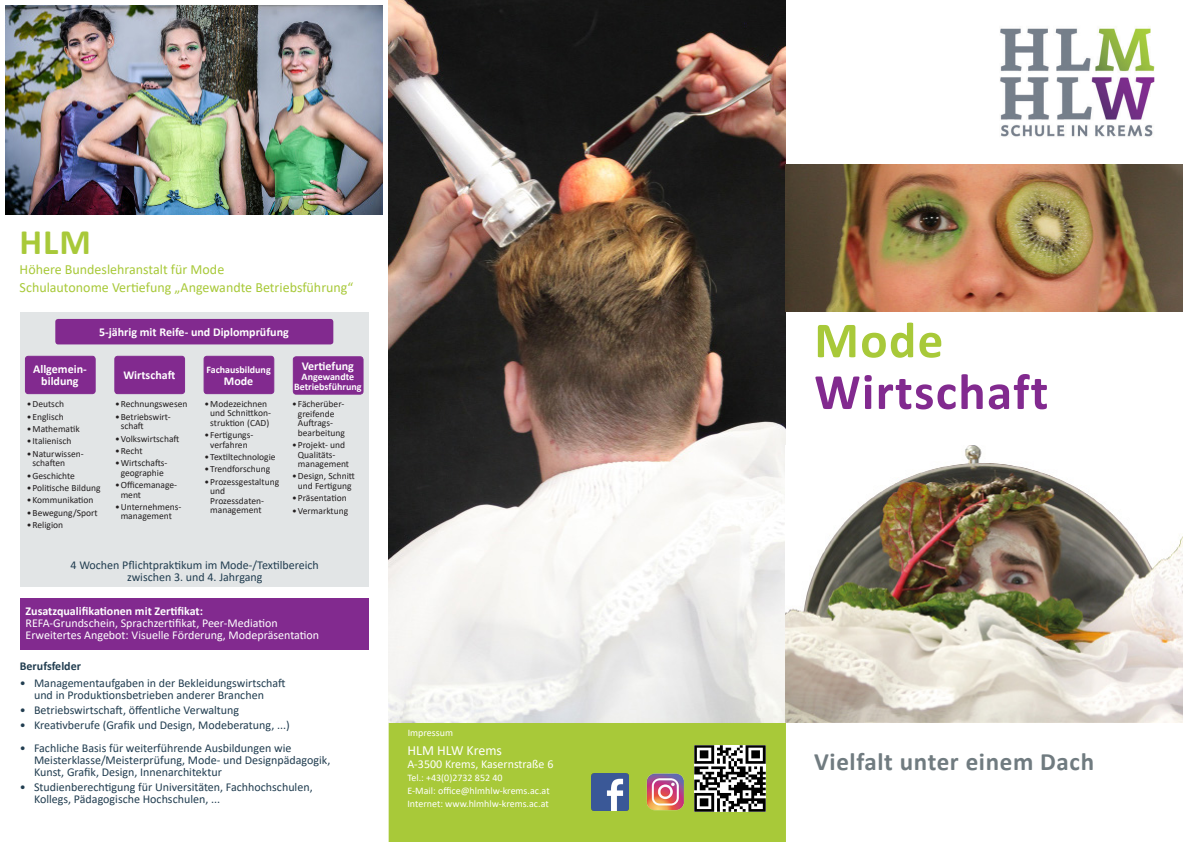
<style>
.page{position:relative;width:1183px;height:842px;background:#fff}
.page>*{position:absolute;margin:0;border:0;box-sizing:border-box;transform-origin:0 0}
.HLMW{font:700 51px "Calibri";letter-spacing:.025em;color:#822a8f}
.HLMW-2{font:700 51px "Calibri";color:#a8c939}
.HLMW-3{font:700 36px "Calibri";color:#a8c939}
.HLMW-4{font:700 25px "Calibri";letter-spacing:.025em;color:#707b80}
.höhere_Lehranstalt{font:14px "Calibri";color:#a8c939}
.Impressum{font:14px "Calibri";color:#fff}
.balken1{font:12px/12px "Calibri";color:#213d50}
.zusatz_hlw{font:12px/12px "Calibri";color:#fff}
.balken1-2{font:700 12px "Calibri";color:#fff}
.balken2{font:700 12px "Calibri";color:#fff}
.Impressum-2{font:12px "Calibri";color:#fff}
.normaler_Text{font:700 12px "Calibri";color:#213d50}
.balken2_klein{font:700 12px "Calibri";color:#fff}
.Impressum-3{font:10px "Calibri";color:#fff}
.balken2_klein-2{font:700 10px/10px "Calibri";color:#fff;text-align:center}
.t1{font:9.5px/9.5px "Calibri";color:#231f20}
.s1{font-weight:700}
</style>
<div class="page">
<div style="left:388px;top:723px;width:397px;height:119px;background:#a8c939"></div>
<div style="left:20px;top:598px;width:349px;height:51px;background:#822a8f"></div>
<img style="left:694px;top:746px;width:71px;height:65px">
<div style="left:20px;top:312px;width:349px;height:275px;background:#e2e5e6"></div>
<div style="left:55px;top:319px;width:278px;height:25px;background:#822a8f;border-radius:3px"></div>
<div style="left:25px;top:356px;width:70px;height:38px;background:#822a8f;border-radius:3px"></div>
<div style="left:25px;top:356px;width:71px;height:38px;border:1px solid #822a8f;border-radius:3px"></div>
<div style="left:115px;top:356px;width:69px;height:38px;background:#822a8f;border-radius:3px"></div>
<div style="left:114px;top:356px;width:71px;height:38px;border:1px solid #822a8f;border-radius:3px"></div>
<div style="left:204px;top:356px;width:70px;height:38px;background:#822a8f;border-radius:3px"></div>
<div style="left:203px;top:356px;width:71px;height:38px;border:1px solid #822a8f;border-radius:3px"></div>
<div style="left:293px;top:357px;width:70px;height:37px;background:#822a8f;border-radius:3px"></div>
<div style="left:293px;top:356px;width:70px;height:39px;border:1px solid #822a8f;border-radius:3px"></div>
<img style="left:5px;top:6px;width:377px;height:208px">
<img style="left:388px;top:0;width:397px;height:723px">
<img style="left:1000px;top:28px;width:155px;height:109px">
<img style="left:785px;top:164px;width:397px;height:148px">
<img style="left:785px;top:446px;width:397px;height:276px">
<img style="left:591px;top:774px;width:37px;height:36px">
<img style="left:639px;top:767px;width:49px;height:50px">
<p class="HLMW-3" style="left:20px;top:216px;width:73px">HLM</p>
<p class="höhere_Lehranstalt" style="left:20px;top:260px;width:206px">Höhere Bundeslehranstalt für Mode</p>
<p class="höhere_Lehranstalt" style="left:20px;top:278px;width:335px">Schulautonome Vertiefung „Angewandte Betriebsführung“</p>
<p class="balken2" style="left:33px;top:361px;width:55px">Allgemein-</p>
<p class="balken2" style="left:41px;top:373px;width:39px">bildung</p>
<p class="balken1-2" style="left:99px;top:324px;width:191px">5-jährig mit Reife- und Diplomprüfung</p>
<p class="balken2" style="left:123px;top:367px;width:53px">Wirtschaft</p>
<p class="balken2_klein-2" style="left:206px;top:364px;width:66px">Fachausbildung</p>
<p class="balken2" style="left:224px;top:372px;width:31px">Mode</p>
<p class="balken2_klein" style="left:302px;top:357px;width:54px">Vertiefung</p>
<p class="balken2_klein-2" style="left:294px;top:371px;width:69px">Angewandte<br>Betriebsführung</p>
<p class="t1" style="left:27px;top:399px;width:39px">•Deutsch</p>
<p class="t1" style="left:27px;top:411px;width:38px">•Englisch</p>
<p class="t1" style="left:27px;top:424px;width:54px">•Mathematik</p>
<p class="t1" style="left:27px;top:436px;width:46px">•Italienisch</p>
<p class="t1" style="left:33px;top:448px;width:53px;text-indent:-6px">•Naturwissen&shy;schaften</p>
<p class="t1" style="left:27px;top:470px;width:50px">•Geschichte</p>
<p class="t1" style="left:27px;top:483px;width:75px">•Politische Bildung</p>
<p class="t1" style="left:27px;top:495px;width:68px">•Kommunikation</p>
<p class="t1" style="left:27px;top:507px;width:72px">•Bewegung/Sport</p>
<p class="t1" style="left:27px;top:520px;width:38px">•Religion</p>
<p class="t1" style="left:115px;top:399px;width:74px">•Rechnungswesen</p>
<p class="t1" style="left:121px;top:411px;width:51px;text-indent:-6px">•Betriebswirt&shy;schaft</p>
<p class="t1" style="left:115px;top:433px;width:66px">•Volkswirtschaft</p>
<p class="t1" style="left:115px;top:446px;width:29px">•Recht</p>
<p class="t1" style="left:115px;top:458px;width:54px;text-align:center">•Wirtschafts&shy;geographie</p>
<p class="t1" style="left:121px;top:480px;width:58px;text-indent:-6px">•Officemanage&shy;ment</p>
<p class="t1" style="left:115px;top:502px;width:68px;text-align:center">•Unternehmens&shy;management</p>
<p class="t1" style="left:204px;top:399px;width:68px;text-align:center">•Modezeichnen und Schnittkon&shy;struktion (CAD)</p>
<p class="t1" style="left:204px;top:430px;width:50px;text-align:center">•Fertigungs&shy;verfahren</p>
<p class="t1" style="left:204px;top:452px;width:73px">•Textiltechnologie</p>
<p class="t1" style="left:204px;top:464px;width:67px">•Trendforschung</p>
<p class="t1" style="left:210px;top:477px;width:70px;text-indent:-6px">•Prozessgestaltung und<br>Prozessdaten&shy;management</p>
<p class="t1" style="left:298px;top:399px;width:49px;text-indent:-6px">•Fächerüber&shy;greifende<br>Auftrags&shy;bearbeitung</p>
<p class="t1" style="left:298px;top:440px;width:53px;text-indent:-6px">•Projekt- und<br>Qualitäts&shy;management</p>
<p class="t1" style="left:292px;top:471px;width:64px;text-align:center">•Design, Schnitt und Fertigung</p>
<p class="t1" style="left:292px;top:493px;width:56px">•Präsentation</p>
<p class="t1" style="left:292px;top:505px;width:57px">•Vermarktung</p>
<p class="balken1" style="left:71px;top:559px;width:250px;text-align:center">4 Wochen Pflichtpraktikum im Mode-/Textilbereich zwischen 3. und 4. Jahrgang</p>
<p class="zusatz_hlw" style="left:26px;top:604px;width:254px"><span class="s1">Zusatzqualifikationen mit Zertifikat:<br></span>REFA-Grundschein, Sprachzertifikat, Peer-Mediation</p>
<p class="zusatz_hlw" style="left:26px;top:628px;width:295px">Erweitertes Angebot: Visuelle Förderung, Modepräsentation</p>
<p class="normaler_Text" style="left:20px;top:657px;width:63px">Berufsfelder</p>
<p class="balken1" style="left:34px;top:677px;width:253px;text-indent:-14px">• Managementaufgaben in der Bekleidungswirtschaft und in Produktionsbetrieben anderer Branchen</p>
<p class="balken1" style="left:20px;top:704px;width:221px">• Betriebswirtschaft, öffentliche Verwaltung</p>
<p class="balken1" style="left:20px;top:719px;width:271px">• Kreativberufe (Grafik und Design, Modeberatung, ...)</p>
<p class="balken1" style="left:34px;top:742px;width:298px;text-indent:-14px">• Fachliche Basis für weiterführende Ausbildungen wie<br>Meisterklasse/Meisterprüfung, Mode- und Designpädagogik,<br>Kunst, Grafik, Design, Innenarchitektur</p>
<p class="balken1" style="left:34px;top:781px;width:280px;text-indent:-14px">• Studienberechtigung für Universitäten, Fachhochschulen,<br>Kollegs, Pädagogische Hochschulen, ...</p>
<p class="Impressum-3" style="left:407px;top:726px;width:47px">Impressum</p>
<p class="Impressum" style="left:407px;top:741px;width:96px">HLM HLW Krems</p>
<p class="Impressum-2" style="left:407px;top:756px;width:147px">A-3500 Krems, Kasernstraße 6</p>
<p class="Impressum-3" style="left:407px;top:771px;width:97px">Tel.: +43(0)2732 852 40</p>
<p class="Impressum-3" style="left:407px;top:784px;width:144px">E-Mail: office@hlmhlw-krems.ac.at</p>
<p class="Impressum-3" style="left:407px;top:796px;width:143px">Internet: www.hlmhlw-krems.ac.at</p>
<p class="HLMW-2" style="left:814px;top:304px;width:130px">Mode</p>
<p class="HLMW" style="left:814px;top:356px;width:235px">Wirtschaft</p>
<p class="HLMW-4" style="left:814px;top:744px;width:281px">Vielfalt unter einem Dach</p>
</div>
